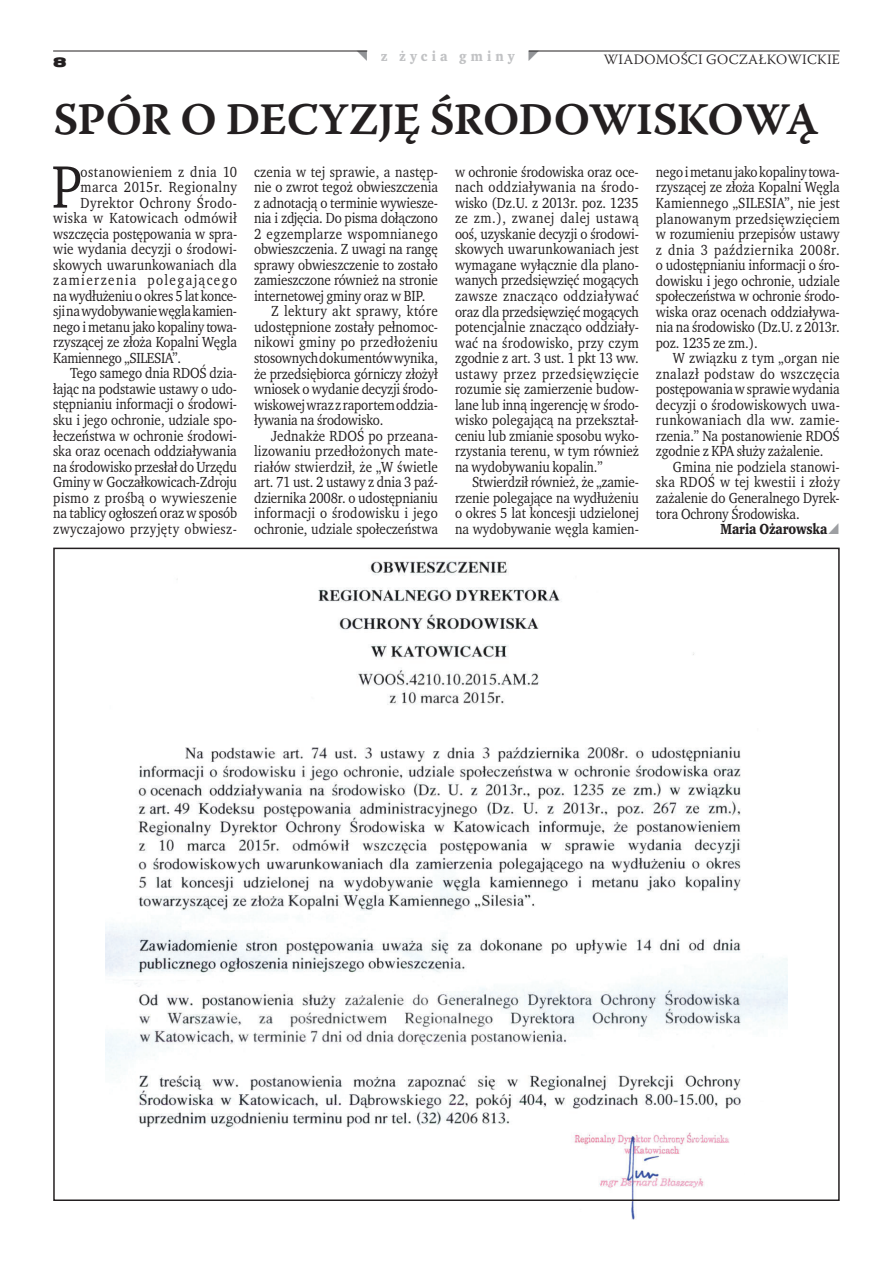
<style>
.page{position:relative;width:893px;height:1263px;background:#fff}
.page>*{position:absolute;margin:0;border:0;box-sizing:border-box;transform-origin:0 0}
.t1{font:61.2px "Wro Text";color:#231f20;scale:.93 1}
.t2{font:45px "Warnock Pro Semibold Capt";color:#231f20}
.t3{font:15px/15.5px "Wro Text";letter-spacing:-.005em;color:#231f20;text-align:justify;scale:.93 1}
.t4{font:15px "Wro Text";letter-spacing:.025em;color:#231f20;scale:.93 1}
.t5{font:15px "Wro Text";letter-spacing:.03em;color:#231f20;scale:.93 1}
.t6{font:15px "Wro Text";letter-spacing:.02em;color:#231f20;scale:.93 1}
.t7{font:15px "Wro Text";letter-spacing:.015em;color:#231f20;scale:.93 1}
.t8{font:15px "Wro Text";letter-spacing:.1em;color:#231f20;scale:.93 1}
.t9{font:15px "Wro Text";letter-spacing:.035em;color:#231f20;scale:.93 1}
.t10{font:700 15px "Wro Text";letter-spacing:-.01em;color:#231f20;scale:.93 1}
.t11{font:300 14.25px "Warnock Pro";letter-spacing:.02em;color:#231f20}
.t12{font:700 14.25px "Wro Text";letter-spacing:.29em;color:#c1c2c4}
.t13{font:900 expanded 14.25px "Nimbus San TCE";color:#231f20}
</style>
<div class="page">
<hr style="left:53px;top:51px;width:314px;height:1px;background:#231f20">
<hr style="left:529px;top:51px;width:311px;height:1px;background:#231f20">
<img style="left:105px;top:560px;width:683px;height:568px">
<img style="left:568px;top:1116px;width:176px;height:104px">
<p class="t13" style="left:53px;top:54px;width:15px">8</p>
<p class="t12" style="left:381px;top:47px;width:135px">z życia gminy</p>
<p class="t11" style="left:604px;top:51px;width:237px">WIADOMOŚCI GOCZAŁKOWICKIE</p>
<h2 class="t2" style="left:53px;top:92px;width:30px">SPÓR</h2>
<h2 class="t2" style="left:180px;top:92px;width:74px">O DECYZJ</h2>
<h2 class="t2" style="left:394px;top:92px;width:94px">Ę ŚRODOWI</h2>
<h2 class="t2" style="left:653px;top:92px;width:63px">SKOW</h2>
<h2 class="t2" style="left:786px;top:92px;width:35px">Ą</h2>
<h1 class="t1" style="left:52px;top:148px;width:34px">P</h1>
<p class="t5" style="left:81px;top:162px;width:170px">ostanowieniem z dnia 10</p>
<p class="t9" style="left:81px;top:178px;width:170px">marca 2015r. Regionalny</p>
<p class="t5" style="left:81px;top:193px;width:170px">Dyrektor Ochrony Środo-</p>
<p class="t5" style="left:53px;top:209px;width:199px">wiska w Katowicach odmówił</p>
<p class="t3" style="left:53px;top:226px;width:199px">wszczęcia postępowania w spra-</p>
<p class="t3" style="left:53px;top:241px;width:199px">wie wydania decyzji o środowi-</p>
<p class="t3" style="left:53px;top:257px;width:199px">skowych uwarunkowaniach dla</p>
<p class="t8" style="left:53px;top:271px;width:199px">zamierzenia polegającego</p>
<p class="t3" style="left:53px;top:288px;width:199px">na wydłużeniu o okres 5 lat konce-</p>
<p class="t3" style="left:53px;top:303px;width:199px">sji na wydobywanie węgla kamien-</p>
<p class="t3" style="left:53px;top:319px;width:199px">nego i metanu jako kopaliny towa-</p>
<p class="t3" style="left:53px;top:334px;width:199px">rzyszącej ze złoża Kopalni Węgla</p>
<p class="t3" style="left:53px;top:350px;width:139px">Kamiennego „SILESIA”.</p>
<p class="t3" style="left:70px;top:366px;width:181px">Tego samego dnia RDOŚ dzia-</p>
<p class="t3" style="left:53px;top:381px;width:199px">łając na podstawie ustawy o udo-</p>
<p class="t3" style="left:53px;top:397px;width:199px">stępnianiu informacji o środowi-</p>
<p class="t3" style="left:53px;top:412px;width:199px">sku i jego ochronie, udziale spo-</p>
<p class="t3" style="left:53px;top:428px;width:199px">łeczeństwa w ochronie środowi-</p>
<p class="t3" style="left:53px;top:443px;width:199px">ska oraz ocenach oddziaływania</p>
<p class="t3" style="left:53px;top:459px;width:199px">na środowisko przesłał do Urzędu</p>
<p class="t3" style="left:53px;top:474px;width:199px">Gminy w Goczałkowicach-Zdroju</p>
<p class="t4" style="left:53px;top:488px;width:199px">pismo z prośbą o wywieszenie</p>
<p class="t3" style="left:53px;top:505px;width:199px">na tablicy ogłoszeń oraz w sposób</p>
<p class="t4" style="left:53px;top:519px;width:199px">zwyczajowo przyjęty obwiesz-</p>
<p class="t6" style="left:254px;top:162px;width:199px">czenia w tej sprawie, a następ-</p>
<p class="t3" style="left:254px;top:179px;width:199px">nie o zwrot tegoż obwieszczenia</p>
<p class="t3" style="left:254px;top:195px;width:199px">z adnotacją o terminie wywiesze-</p>
<p class="t3" style="left:254px;top:210px;width:199px">nia i zdjęcia. Do pisma dołączono</p>
<p class="t4" style="left:254px;top:224px;width:199px">2 egzemplarze wspomnianego</p>
<p class="t3" style="left:254px;top:241px;width:199px">obwieszczenia. Z uwagi na rangę</p>
<p class="t3" style="left:254px;top:257px;width:199px">sprawy obwieszczenie to zostało</p>
<p class="t3" style="left:254px;top:273px;width:199px">zamieszczone również na stronie</p>
<p class="t3" style="left:254px;top:288px;width:186px">internetowej gminy oraz w BIP.</p>
<p class="t4" style="left:271px;top:302px;width:181px">Z lektury akt sprawy, które</p>
<p class="t3" style="left:254px;top:319px;width:199px">udostępnione zostały pełnomoc-</p>
<p class="t4" style="left:254px;top:333px;width:199px">nikowi gminy po przedłożeniu</p>
<p class="t3" style="left:254px;top:350px;width:199px">stosownych dokumentów wynika,</p>
<p class="t3" style="left:254px;top:366px;width:199px">że przedsiębiorca górniczy złożył</p>
<p class="t3" style="left:254px;top:381px;width:199px">wniosek o wydanie decyzji środo-</p>
<p class="t3" style="left:254px;top:397px;width:199px">wiskowej wraz z raportem oddzia-</p>
<p class="t3" style="left:254px;top:412px;width:141px">ływania na środowisko.</p>
<p class="t3" style="left:271px;top:428px;width:181px">Jednakże RDOŚ po przeana-</p>
<p class="t7" style="left:254px;top:442px;width:199px">lizowaniu przedłożonych mate-</p>
<p class="t3" style="left:254px;top:459px;width:199px">riałów stwierdził, że „W świetle</p>
<p class="t3" style="left:254px;top:474px;width:199px">art. 71 ust. 2 ustawy z dnia 3 paź-</p>
<p class="t3" style="left:254px;top:490px;width:199px">dziernika 2008r. o udostępnianiu</p>
<p class="t6" style="left:254px;top:504px;width:199px">informacji o środowisku i jego</p>
<p class="t3" style="left:254px;top:521px;width:199px">ochronie, udziale społeczeństwa</p>
<p class="t3" style="left:455px;top:164px;width:199px">w ochronie środowiska oraz oce&shy;nach oddziaływania na środo&shy;wisko (Dz.U. z 2013r. poz. 1235 ze zm.), zwanej dalej ustawą ooś, uzyskanie decyzji o środowi&shy;skowych uwarunkowaniach jest wymagane wyłącznie dla plano&shy;wanych przedsięwzięć mogących zawsze znacząco oddziaływać oraz dla przedsięwzięć mogących potencjalnie znacząco oddziały&shy;wać na środowisko, przy czym zgodnie z art. 3 ust. 1 pkt 13 ww. ustawy przez przedsięwzięcie rozumie się zamierzenie budow&shy;lane lub inną ingerencję w środo&shy;wisko polegającą na przekształ&shy;ceniu lub zmianie sposobu wyko&shy;rzystania terenu, w tym również na wydobywaniu kopalin.”</p>
<p class="t3" style="left:455px;top:474px;width:199px;text-indent:17px">Stwierdził również, że „zamie&shy;rzenie polegające na wydłużeniu o okres 5 lat koncesji udzielonej na wydobywanie węgla kamien-</p>
<p class="t3" style="left:656px;top:164px;width:199px">nego i metanu jako kopaliny towa&shy;rzyszącej ze złoża Kopalni Węgla Kamiennego „SILESIA”, nie jest planowanym przedsięwzięciem w rozumieniu przepisów ustawy z dnia 3 października 2008r. o udostępnianiu informacji o śro&shy;dowisku i jego ochronie, udziale społeczeństwa w ochronie środo&shy;wiska oraz ocenach oddziaływa&shy;nia na środowisko (Dz.U. z 2013r. poz. 1235 ze zm.).</p>
<p class="t3" style="left:656px;top:350px;width:199px;text-indent:17px">W związku z tym „organ nie znalazł podstaw do wszczęcia postępowania w sprawie wydania decyzji o środowiskowych uwa&shy;runkowaniach dla ww. zamie&shy;rzenia.” Na postanowienie RDOŚ zgodnie z KPA służy zażalenie.</p>
<p class="t3" style="left:656px;top:459px;width:199px;text-indent:17px">Gmina nie podziela stanowi&shy;ska RDOŚ w tej kwestii i złoży zażalenie do Generalnego Dyrek&shy;tora Ochrony Środowiska.</p>
<p class="t10" style="left:720px;top:520px;width:117px">Maria Ożarowska</p>
</div>
